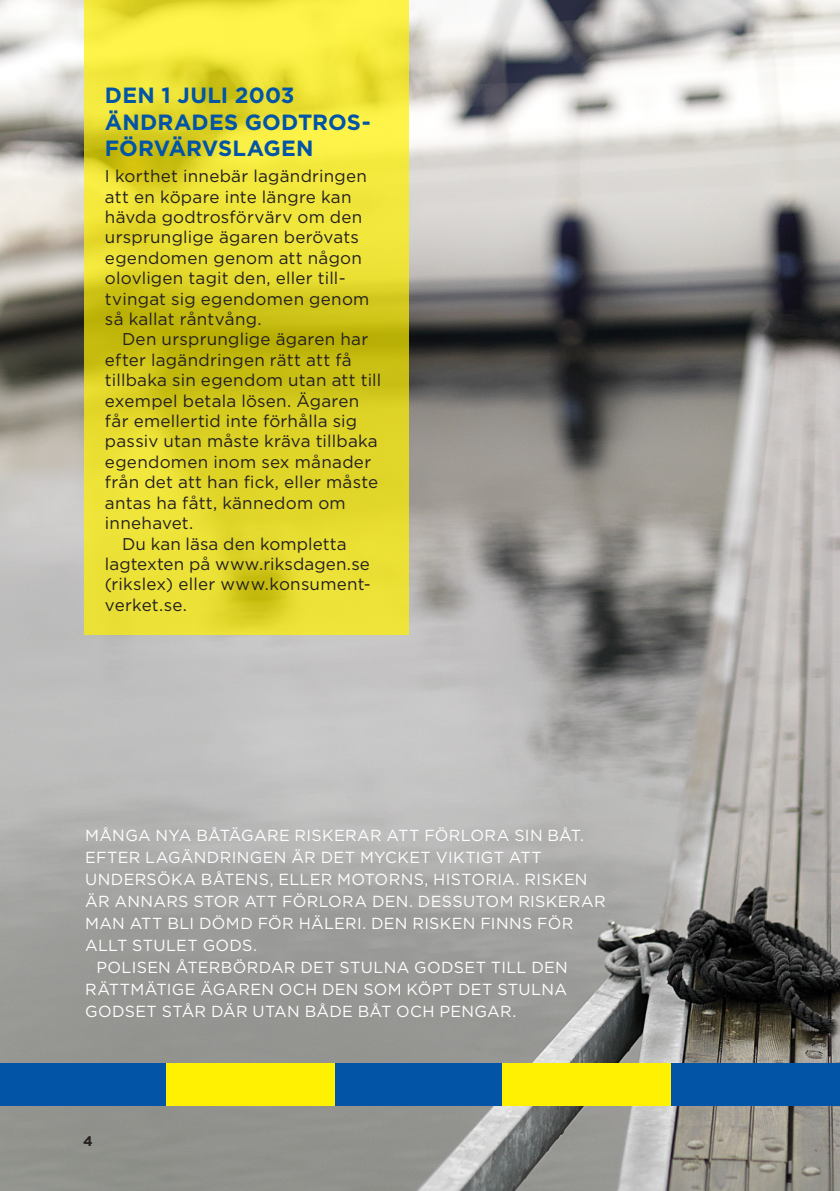
<style>
.page{position:relative;width:840px;height:1191px;background:#fff}
.page>*{position:absolute;margin:0;border:0;box-sizing:border-box;transform-origin:0 0}
.t1{font:700 22px/26.4px "Gotham";letter-spacing:.01em;color:#0154a6}
.t2{font:17px/20.4px "Gotham";letter-spacing:.015em;color:#231f20}
.t3{font:16px/22px "Gotham";letter-spacing:.02em;color:#fff}
.t4{font:700 14px "Gotham";color:#231f20}
</style>
<div class="page">
<img style="left:0;top:0;width:839px;height:1191px">
<svg style="left:84px;top:0;width:324px;height:635px;background:#e3d92d"></svg>
<div style="left:334px;top:1063px;width:168px;height:43px;background:#0154a6"></div>
<div style="left:0;top:1063px;width:166px;height:43px;background:#0154a6"></div>
<div style="left:166px;top:1063px;width:168px;height:43px;background:#fff101"></div>
<div style="left:502px;top:1063px;width:168px;height:43px;background:#fff101"></div>
<div style="left:670px;top:1063px;width:169px;height:43px;background:#0154a6"></div>
<p class="t1" style="left:105px;top:82px;width:267px">DEN 1 JULI 2003<br>ÄNDRADES GODTROS-<br>FÖRVÄRVSLAGEN</p>
<p class="t2" style="left:105px;top:166px;width:266px">I korthet innebär lagändringen att en köpare inte längre kan hävda godtrosförvärv om den ursprunglige ägaren berövats egendomen genom att någon olovligen tagit den, eller till&shy;tvingat sig egendomen genom så kallat råntvång.</p>
<p class="t2" style="left:105px;top:329px;width:278px;text-indent:17px">Den ursprunglige ägaren har efter lagändringen rätt att få tillbaka sin egendom utan att till exempel betala lösen. Ägaren får emellertid inte förhålla sig passiv utan måste kräva tillbaka egendomen inom sex månader från det att han fick, eller måste antas ha fått, kännedom om innehavet.</p>
<p class="t2" style="left:105px;top:533px;width:267px;text-indent:17px">Du kan läsa den kompletta lagtexten på www.riksdagen.se (rikslex) eller www.konsument&shy;verket.se.</p>
<p class="t3" style="left:85px;top:824px;width:521px">MÅNGA NYA BÅTÄGARE RISKERAR ATT FÖRLORA SIN BÅT.<br>EFTER LAGÄNDRINGEN ÄR DET MYCKET VIKTIGT ATT UNDERSÖKA BÅTENS, ELLER MOTORNS, HISTORIA. RISKEN ÄR ANNARS STOR ATT FÖRLORA DEN. DESSUTOM RISKERAR MAN ATT BLI DÖMD FÖR HÄLERI. DEN RISKEN FINNS FÖR ALLT STULET GODS.</p>
<p class="t3" style="left:85px;top:956px;width:484px;text-align:justify;text-indent:11px">POLISEN ÅTERBÖRDAR DET STULNA GODSET TILL DEN RÄTTMÄTIGE ÄGAREN OCH DEN SOM KÖPT DET STULNA GODSET STÅR DÄR UTAN BÅDE BÅT OCH PENGAR.</p>
<p class="t4" style="left:83px;top:1132px;width:11px">4</p>
</div>
